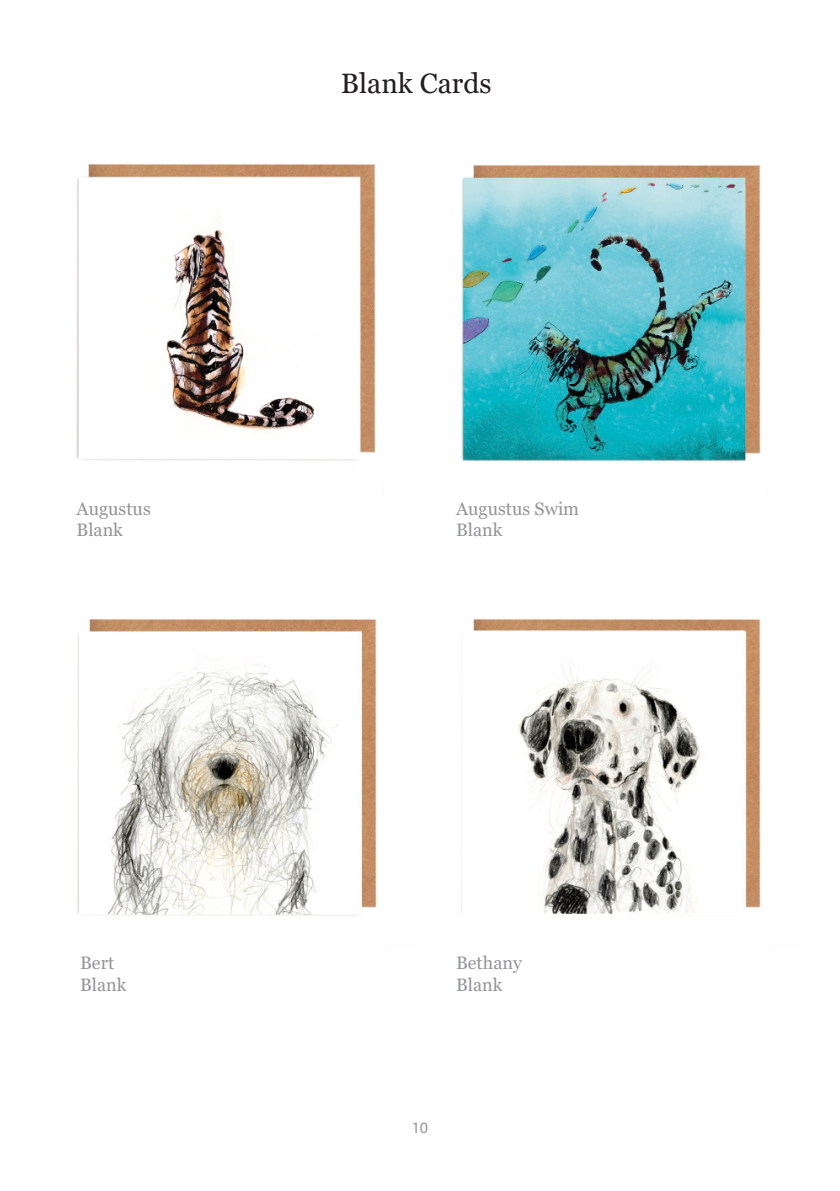
<style>
.page{position:relative;width:840px;height:1191px;background:#fff}
.page>*{position:absolute;margin:0;border:0;box-sizing:border-box;transform-origin:0 0}
.t1{font:28px "Georgia";color:#231f20}
.t2{font:18px "Georgia";color:#939598}
.t3{font:16px "Myriad Pro";color:#939598}
</style>
<div class="page">
<img style="left:77px;top:619px;width:300px;height:297px">
<img style="left:76px;top:163px;width:300px;height:298px">
<img style="left:461px;top:165px;width:300px;height:297px">
<img style="left:461px;top:619px;width:300px;height:295px">
<p class="t2" style="left:77px;top:498px;width:76px">Augustus</p>
<p class="t2" style="left:77px;top:519px;width:48px">Blank</p>
<p class="t2" style="left:80px;top:952px;width:36px">Bert</p>
<p class="t2" style="left:80px;top:973px;width:48px">Blank</p>
<p class="t1" style="left:341px;top:66px;width:152px">Blank Cards</p>
<p class="t2" style="left:456px;top:498px;width:124px">Augustus Swim</p>
<p class="t2" style="left:456px;top:519px;width:48px">Blank</p>
<p class="t2" style="left:456px;top:952px;width:67px">Bethany</p>
<p class="t2" style="left:456px;top:973px;width:48px">Blank</p>
<p class="t3" style="left:411px;top:1117px;width:18px">10</p>
</div>
